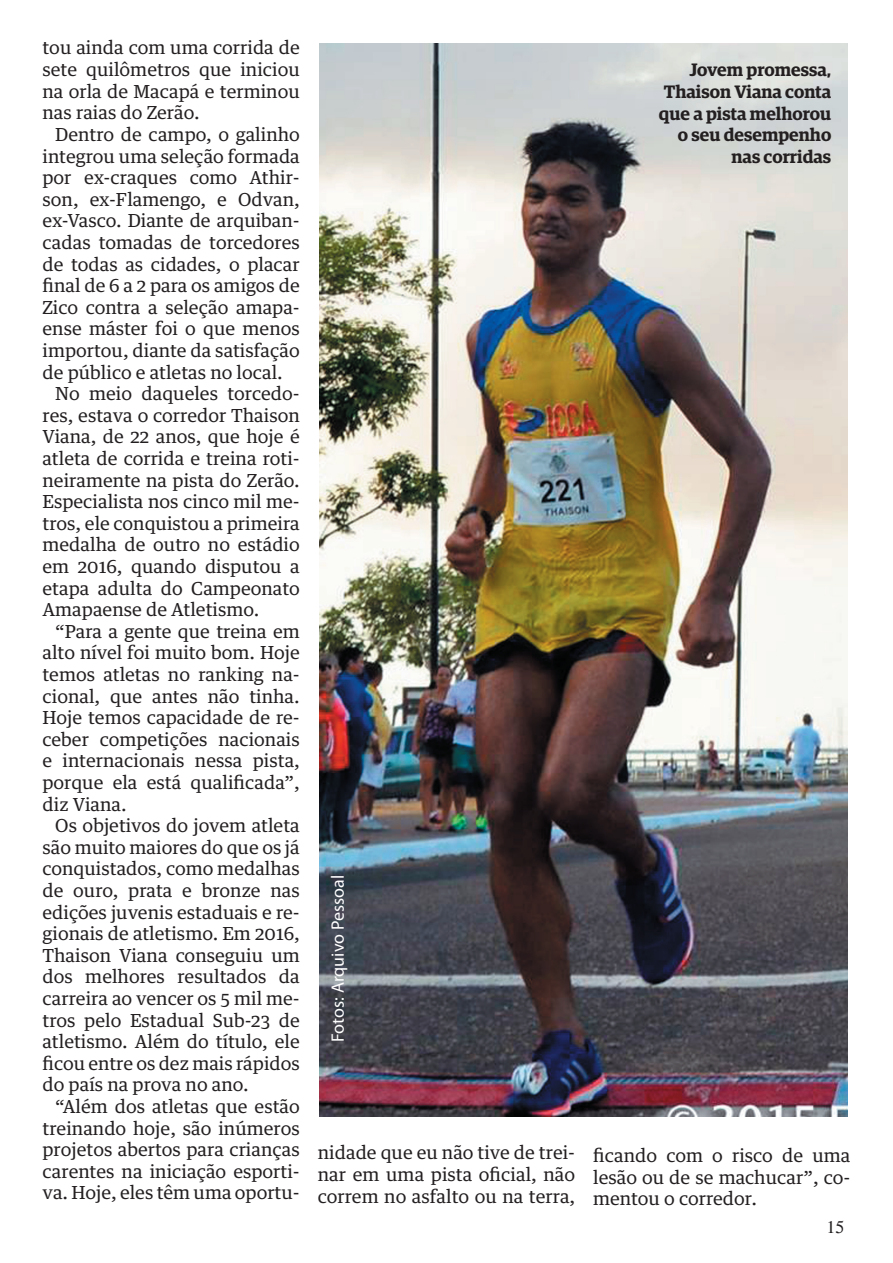
<style>
.page{position:relative;width:893px;height:1263px;background:#fff}
.page>*{position:absolute;margin:0;border:0;box-sizing:border-box;transform-origin:0 0}
.t1{font:18px/21.6px "Guardian Text Egyp";color:#231f20;text-align:justify}
.t2{font:600 18px/21.6px "Guardian Egyp";color:#231f20;text-align:right}
.t3{font:18px "Myriad Pro";color:#fff}
.t4{font:18px "Times";color:#231f20}
</style>
<div class="page">
<img style="left:319px;top:44px;width:528px;height:1072px">
<p class="t1" style="left:43px;top:35px;width:259px">tou ainda com uma corrida de sete quilômetros que iniciou na orla de Macapá e terminou nas raias do Zerão.</p>
<p class="t1" style="left:55px;top:122px;width:246px">Dentro de campo, o galinho</p>
<p class="t1" style="left:43px;top:143px;width:259px">integrou uma seleção formada</p>
<p class="t1" style="left:43px;top:165px;width:259px">por ex-craques como Athir-</p>
<p class="t1" style="left:43px;top:187px;width:259px">son, ex-Flamengo, e Odvan,</p>
<p class="t1" style="left:43px;top:208px;width:259px">ex-Vasco. Diante de arquiban-</p>
<p class="t1" style="left:43px;top:230px;width:259px">cadas tomadas de torcedores</p>
<p class="t1" style="left:43px;top:251px;width:259px">de todas as cidades, o placar</p>
<p class="t1" style="left:43px;top:273px;width:259px">final de 6 a 2 para os amigos de</p>
<p class="t1" style="left:43px;top:295px;width:259px">Zico contra a seleção amapa-</p>
<p class="t1" style="left:43px;top:316px;width:259px">ense máster foi o que menos</p>
<p class="t1" style="left:43px;top:338px;width:259px">importou, diante da satisfação</p>
<p class="t1" style="left:43px;top:359px;width:242px">de público e atletas no local.</p>
<p class="t1" style="left:55px;top:381px;width:246px">No meio daqueles torcedo-</p>
<p class="t1" style="left:43px;top:403px;width:259px">res, estava o corredor Thaison</p>
<p class="t1" style="left:43px;top:424px;width:259px">Viana, de 22 anos, que hoje é</p>
<p class="t1" style="left:43px;top:446px;width:259px">atleta de corrida e treina roti-</p>
<p class="t1" style="left:43px;top:467px;width:259px">neiramente na pista do Zerão.</p>
<p class="t1" style="left:43px;top:489px;width:259px">Especialista nos cinco mil me-</p>
<p class="t1" style="left:43px;top:511px;width:259px">tros, ele conquistou a primeira</p>
<p class="t1" style="left:43px;top:532px;width:259px">medalha de outro no estádio</p>
<p class="t1" style="left:43px;top:554px;width:259px">em 2016, quando disputou a</p>
<p class="t1" style="left:43px;top:575px;width:259px">etapa adulta do Campeonato</p>
<p class="t1" style="left:43px;top:597px;width:218px">Amapaense de Atletismo.</p>
<p class="t1" style="left:55px;top:619px;width:246px">“Para a gente que treina em</p>
<p class="t1" style="left:43px;top:640px;width:259px">alto nível foi muito bom. Hoje</p>
<p class="t1" style="left:43px;top:662px;width:259px">temos atletas no ranking na-</p>
<p class="t1" style="left:43px;top:683px;width:259px">cional, que antes não tinha.</p>
<p class="t1" style="left:43px;top:705px;width:259px">Hoje temos capacidade de re-</p>
<p class="t1" style="left:43px;top:727px;width:259px">ceber competições nacionais</p>
<p class="t1" style="left:43px;top:748px;width:259px">e internacionais nessa pista,</p>
<p class="t1" style="left:43px;top:770px;width:259px">porque ela está qualificada”,</p>
<p class="t1" style="left:43px;top:791px;width:86px">diz Viana.</p>
<p class="t1" style="left:55px;top:813px;width:246px">Os objetivos do jovem atleta</p>
<p class="t1" style="left:43px;top:835px;width:259px">são muito maiores do que os já</p>
<p class="t1" style="left:43px;top:856px;width:259px">conquistados, como medalhas</p>
<p class="t1" style="left:43px;top:878px;width:259px">de ouro, prata e bronze nas</p>
<p class="t1" style="left:43px;top:899px;width:259px">edições juvenis estaduais e re-</p>
<p class="t1" style="left:43px;top:921px;width:259px">gionais de atletismo. Em 2016,</p>
<p class="t1" style="left:43px;top:943px;width:259px">Thaison Viana conseguiu um</p>
<p class="t1" style="left:43px;top:964px;width:259px">dos melhores resultados da</p>
<p class="t1" style="left:43px;top:986px;width:259px">carreira ao vencer os 5 mil me-</p>
<p class="t1" style="left:43px;top:1007px;width:259px">tros pelo Estadual Sub-23 de</p>
<p class="t1" style="left:43px;top:1029px;width:259px">atletismo. Além do título, ele</p>
<p class="t1" style="left:43px;top:1051px;width:259px">ficou entre os dez mais rápidos</p>
<p class="t1" style="left:43px;top:1072px;width:208px">do país na prova no ano.</p>
<p class="t1" style="left:55px;top:1094px;width:246px">“Além dos atletas que estão</p>
<p class="t1" style="left:43px;top:1115px;width:259px">treinando hoje, são inúmeros</p>
<p class="t1" style="left:43px;top:1137px;width:259px">projetos abertos para crianças</p>
<p class="t1" style="left:43px;top:1159px;width:259px">carentes na iniciação esporti-</p>
<p class="t1" style="left:43px;top:1180px;width:259px">va. Hoje, eles têm uma oportu-</p>
<p class="t3" style="left:327px;top:1042px;width:168px;rotate:-90deg">Fotos: Arquivo Pessoal</p>
<p class="t2" style="left:659px;top:58px;width:174px">Jovem promessa,<br>Thaison Viana conta que a pista melhorou o seu desempenho nas corridas</p>
<p class="t1" style="left:318px;top:1140px;width:259px">nidade que eu não tive de trei&shy;nar em uma pista oficial, não correm no asfalto ou na terra,</p>
<p class="t1" style="left:593px;top:1143px;width:259px">ficando com o risco de uma lesão ou de se machucar”, co&shy;mentou o corredor.</p>
<p class="t4" style="left:826px;top:1217px;width:19px">15</p>
</div>
